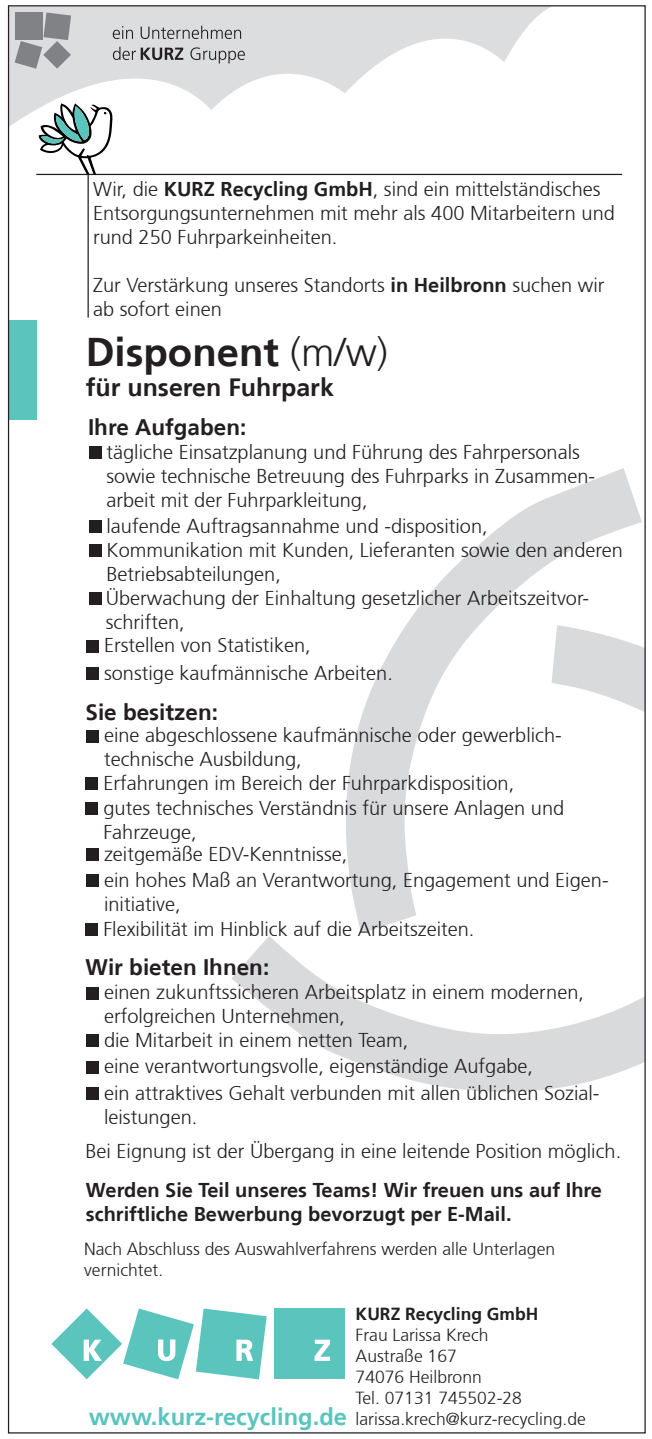
<style>
.page{position:relative;width:652px;height:1439px;background:#fff}
.page>*{position:absolute;margin:0;border:0;box-sizing:border-box;transform-origin:0 0}
.t1{font:700 40px "Frutiger 65";color:#231f20}
.t2{font:700 25px "Frutiger 65";color:#231f20}
.t3{font:700 22.5px "Frutiger 65";color:#231f20}
.t4{font:300 20px/23.8px "Frutiger 45";color:#231f20}
.t5{font:700 20px/24px "Frutiger 65";color:#231f20}
.t6{font:300 17.5px/21px "Frutiger 45";color:#231f20}
.t7{font:700 17.5px "Frutiger 65";color:#231f20}
.s1{font-family:"Frutiger 65";font-weight:700}
.s2{font-family:"Frutiger 45";font-weight:300}
.s3{font-family:"Frutiger 65";font-weight:700;font-size:23.75px;color:#5ac4bd}
</style>
<div class="page">
<div style="left:274px;top:1308px;width:71px;height:71px;background:#5ac4bd"></div>
<svg style="left:51px;top:1308px;width:216px;height:71px"></svg>
<svg style="left:315px;top:1339px;width:15px;height:22px"></svg>
<hr style="left:88px;top:174px;width:1px;height:143px;background:#231f20">
<hr style="left:36px;top:174px;width:586px;height:1px;background:#231f20">
<div style="left:8px;top:320px;width:28px;height:100px;background:#5ac4bd"></div>
<svg style="left:10px;top:7px;width:541px;height:119px;fill:#dcdddf"></svg>
<div style="left:15px;top:12px;width:27px;height:28px;background:#808285"></div>
<svg style="left:15px;top:13px;width:56px;height:56px"></svg>
<svg style="left:113px;top:26px;width:20px;height:13px"></svg>
<svg style="left:141px;top:26px;width:100px;height:13px"></svg>
<svg style="left:113px;top:47px;width:70px;height:13px"></svg>
<svg style="left:190px;top:47px;width:55px;height:17px"></svg>
<svg style="left:39px;top:103px;width:74px;height:71px"></svg>
<div style="left:89px;top:447px;width:12px;height:12px;background:#231f20"></div>
<div style="left:86px;top:987px;width:13px;height:12px;background:#231f20"></div>
<div style="left:86px;top:1034px;width:13px;height:13px;background:#231f20"></div>
<div style="left:89px;top:592px;width:12px;height:12px;background:#231f20"></div>
<div style="left:86px;top:1087px;width:13px;height:12px;background:#231f20"></div>
<div style="left:86px;top:1061px;width:13px;height:12px;background:#231f20"></div>
<div style="left:86px;top:640px;width:13px;height:12px;background:#231f20"></div>
<div style="left:86px;top:667px;width:13px;height:13px;background:#231f20"></div>
<div style="left:86px;top:730px;width:13px;height:12px;background:#231f20"></div>
<div style="left:86px;top:848px;width:13px;height:13px;background:#231f20"></div>
<div style="left:86px;top:874px;width:13px;height:12px;background:#231f20"></div>
<div style="left:86px;top:923px;width:12px;height:13px;background:#231f20"></div>
<div style="left:89px;top:520px;width:12px;height:13px;background:#231f20"></div>
<div style="left:89px;top:544px;width:12px;height:13px;background:#231f20"></div>
<div style="left:86px;top:777px;width:12px;height:13px;background:#231f20"></div>
<div style="left:86px;top:802px;width:12px;height:13px;background:#231f20"></div>
<svg style="left:231px;top:468px;width:413px;height:624px"></svg>
<p class="t4" style="left:93px;top:177px;width:523px">Wir, die <span class="s1">KURZ Recycling GmbH</span>, sind ein mittelständisches<br>Entsorgungsunternehmen mit mehr als 400 Mitarbeitern und rund 250 Fuhrparkeinheiten.</p>
<p class="t4" style="left:93px;top:273px;width:513px">Zur Verstärkung unseres Standorts <span class="s1">in Heilbronn</span> suchen wir ab sofort einen</p>
<h1 class="t1" style="left:86px;top:328px;width:304px">Disponent <span class="s2">(m/w)</span></h1>
<p class="t2" style="left:86px;top:372px;width:250px">für unseren Fuhrpark</p>
<p class="t3" style="left:88px;top:414px;width:160px">Ihre Aufgaben:</p>
<p class="t4" style="left:107px;top:441px;width:490px">tägliche Einsatzplanung und Führung des Fahrpersonals sowie technische Betreuung des Fuhrparks in Zusammen&shy;arbeit mit der Fuhrparkleitung,</p>
<p class="t4" style="left:104px;top:515px;width:520px">laufende Auftragsannahme und -disposition, Kommunikation mit Kunden, Lieferanten sowie den anderen Betriebsabteilungen,<br>Überwachung der Einhaltung gesetzlicher Arbeitszeitvor&shy;schriften,<br>Erstellen von Statistiken,</p>
<p class="t4" style="left:104px;top:661px;width:290px">sonstige kaufmännische Arbeiten.</p>
<p class="t3" style="left:86px;top:699px;width:134px">Sie besitzen:</p>
<p class="t4" style="left:103px;top:724px;width:462px">eine abgeschlossene kaufmännische oder gewerblich&shy;technische Ausbildung,<br>Erfahrungen im Bereich der Fuhrparkdisposition, gutes technisches Verständnis für unsere Anlagen und Fahrzeuge,<br>zeitgemäße EDV-Kenntnisse,</p>
<p class="t4" style="left:104px;top:868px;width:506px">ein hohes Maß an Verantwortung, Engagement und Eigen&shy;initiative,</p>
<p class="t4" style="left:103px;top:917px;width:373px">Flexibilität im Hinblick auf die Arbeitszeiten.</p>
<p class="t3" style="left:86px;top:954px;width:185px">Wir bieten Ihnen:</p>
<p class="t4" style="left:104px;top:981px;width:482px">einen zukunftssicheren Arbeitsplatz in einem modernen, erfolgreichen Unternehmen,<br>die Mitarbeit in einem netten Team,</p>
<p class="t4" style="left:104px;top:1081px;width:497px">ein attraktives Gehalt verbunden mit allen üblichen Sozial&shy;leistungen.</p>
<p class="t4" style="left:104px;top:1055px;width:430px">eine verantwortungsvolle, eigenständige Aufgabe,</p>
<p class="t4" style="left:86px;top:1139px;width:537px">Bei Eignung ist der Übergang in eine leitende Position möglich.</p>
<p class="t5" style="left:86px;top:1178px;width:518px">Werden Sie Teil unseres Teams! Wir freuen uns auf Ihre schriftliche Bewerbung bevorzugt per E-Mail.</p>
<p class="t6" style="left:84px;top:1238px;width:472px">Nach Abschluss des Auswahlverfahrens werden alle Unterlagen vernichtet.</p>
<p class="t7" style="left:356px;top:1303px;width:184px">KURZ Recycling GmbH</p>
<p class="t6" style="left:356px;top:1324px;width:134px">Frau Larissa Krech</p>
<p class="t6" style="left:356px;top:1345px;width:103px">Austraße 167</p>
<p class="t6" style="left:356px;top:1366px;width:128px">74076 Heilbronn</p>
<p class="t6" style="left:356px;top:1387px;width:168px">Tel. 07131 745502-28</p>
<p class="t6" style="left:89px;top:1408px;width:498px"><span class="s3">www.kurz-recycling.de</span> larissa.krech@kurz-recycling.de</p>
</div>
